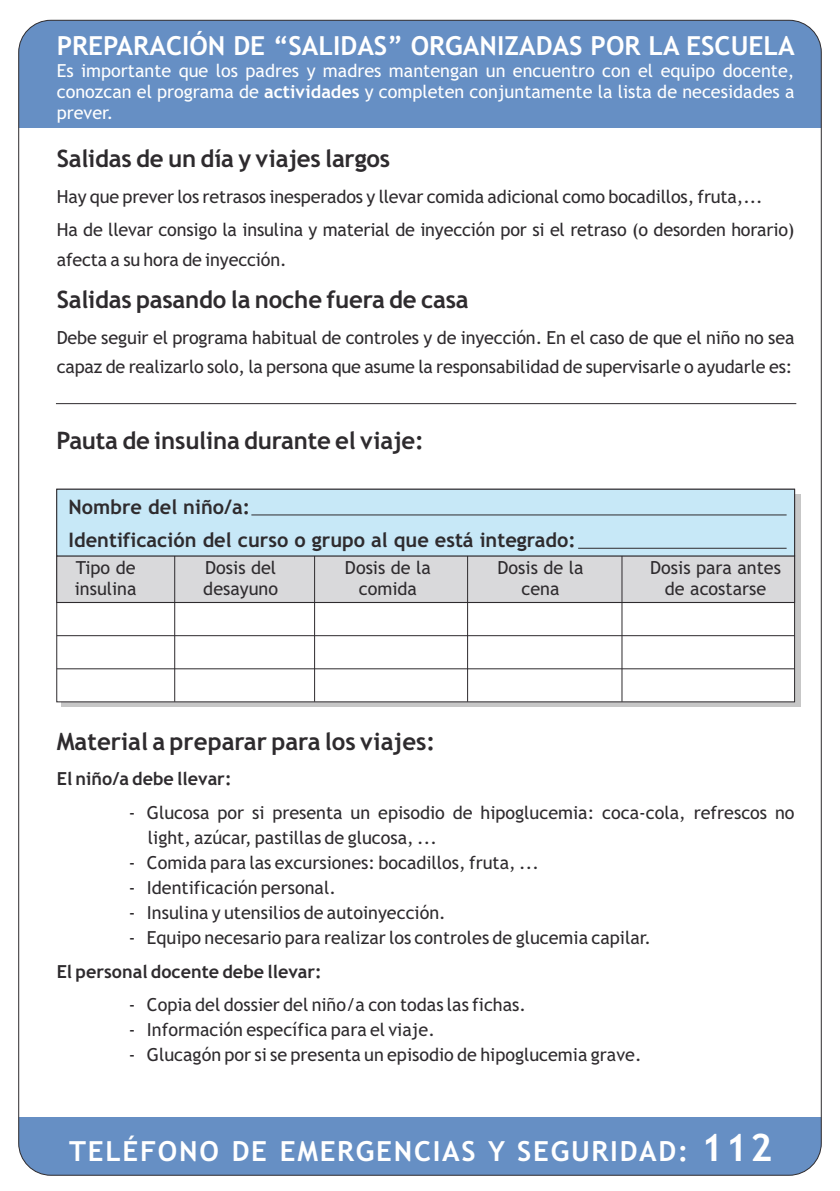
<style>
.page{position:relative;width:840px;height:1191px;background:#fff}
.page>*{position:absolute;margin:0;border:0;box-sizing:border-box;transform-origin:0 0}
.t1{font:700 27.8px "Trebuchet MS";letter-spacing:.06em;color:#fff}
.t2{font:700 26.2px "Trebuchet MS";color:#fff}
.t3{font:700 24px "Trebuchet MS";letter-spacing:-.01em;color:#2e2b2e}
.t4{font:700 20px/32.8px "Trebuchet MS";color:#2e2b2e}
.t5{font:18px/21px "Trebuchet MS";color:#2e2b2e}
.t6{font:18px/21px "Trebuchet MS";color:#fff;text-align:justify}
.t7{font:700 18px "Trebuchet MS";color:#2e2b2e}
.s1{font-weight:700}
.s2{font-size:37.8px}
</style>
<div class="page">
<div style="left:19px;top:20px;width:801px;height:108px;background:#668fc4"></div>
<div style="left:19px;top:1117px;width:801px;height:58px;background:#668fc4"></div>
<hr style="left:56px;top:403px;width:739px;height:1px;background:#2e2b2e">
<div style="left:61px;top:495px;width:739px;height:212px;background:#c7c7c7"></div>
<div style="left:56px;top:603px;width:739px;height:100px;background:#fff"></div>
<div style="left:56px;top:557px;width:739px;height:46px;background:#d9d9db"></div>
<svg style="left:56px;top:488px;width:739px;height:69px;background:#c0dfee"></svg>
<hr style="left:57px;top:602px;width:737px;height:1px;background:#2e2b2e">
<hr style="left:57px;top:635px;width:737px;height:1px;background:#2e2b2e">
<hr style="left:57px;top:668px;width:737px;height:1px;background:#2e2b2e">
<hr style="left:174px;top:556px;width:1px;height:145px;background:#2e2b2e">
<hr style="left:467px;top:556px;width:1px;height:145px;background:#2e2b2e">
<hr style="left:621px;top:556px;width:1px;height:145px;background:#2e2b2e">
<hr style="left:578px;top:548px;width:208px;height:1px;background:#2e2b2e">
<hr style="left:251px;top:514px;width:535px;height:1px;background:#2e2b2e">
<hr style="left:314px;top:556px;width:1px;height:145px;background:#2e2b2e">
<h2 class="t2" style="left:57px;top:36px;width:739px">PREPARACIÓN DE “SALIDAS” ORGANIZADAS POR LA ESCUELA</h2>
<p class="t6" style="left:57px;top:62px;width:738px">Es importante que los padres y madres mantengan un encuentro con el equipo docente, conozcan el programa de <span class="s1">actividades</span> y completen conjuntamente la lista de necesidades a prever.</p>
<h3 class="t3" style="left:57px;top:150px;width:335px">Salidas de un día y viajes largos</h3>
<p class="t5" style="left:57px;top:181px;width:738px;line-height:33.4px">Hay que prever los retrasos inesperados y llevar comida adicional como bocadillos, fruta,...<br>Ha de llevar consigo la insulina y material de inyección por si el retraso (o desorden horario)</p>
<p class="t5" style="left:57px;top:250px;width:231px">afecta a su hora de inyección.</p>
<h3 class="t3" style="left:57px;top:290px;width:413px">Salidas pasando la noche fuera de casa</h3>
<p class="t5" style="left:57px;top:324px;width:738px;line-height:29.2px">Debe seguir el programa habitual de controles y de inyección. En el caso de que el niño no sea capaz de realizarlo solo, la persona que asume la responsabilidad de supervisarle o ayudarle es:</p>
<h3 class="t3" style="left:57px;top:431px;width:368px">Pauta de insulina durante el viaje:</h3>
<p class="t4" style="left:68px;top:492px;width:508px">Nombre del niño/a:<br>Identificación del curso o grupo al que está integrado:</p>
<p class="t5" style="left:75px;top:559px;width:63px">Tipo de insulina</p>
<p class="t5" style="left:203px;top:559px;width:76px">Dosis del desayuno</p>
<p class="t5" style="left:345px;top:559px;width:87px;text-align:center">Dosis de la comida</p>
<p class="t5" style="left:497px;top:559px;width:87px;text-align:center">Dosis de la cena</p>
<p class="t5" style="left:649px;top:559px;width:132px;text-align:center">Dosis para antes de acostarse</p>
<h3 class="t3" style="left:57px;top:732px;width:380px">Material a preparar para los viajes:</h3>
<p class="t7" style="left:57px;top:772px;width:176px">El niño/a debe llevar:</p>
<p class="t5" style="left:148px;top:801px;width:647px;line-height:25px;text-indent:-19px">- Glucosa por si presenta un episodio de hipoglucemia: coca-cola, refrescos no light, azúcar, pastillas de glucosa, ...</p>
<p class="t5" style="left:129px;top:854px;width:411px">- Comida para las excursiones: bocadillos, fruta, ...</p>
<p class="t5" style="left:129px;top:879px;width:208px">- Identificación personal.</p>
<p class="t5" style="left:129px;top:904px;width:318px">- Insulina y utensilios de autoinyección.</p>
<p class="t5" style="left:129px;top:929px;width:523px">- Equipo necesario para realizar los controles de glucemia capilar.</p>
<p class="t7" style="left:57px;top:964px;width:266px">El personal docente debe llevar:</p>
<p class="t5" style="left:129px;top:996px;width:398px">- Copia del dossier del niño/a con todas las fichas.</p>
<p class="t5" style="left:129px;top:1021px;width:307px">- Información específica para el viaje.</p>
<p class="t5" style="left:129px;top:1046px;width:514px">- Glucagón por si se presenta un episodio de hipoglucemia grave.</p>
<h1 class="t1" style="left:69px;top:1140px;width:704px">TELÉFONO DE EMERGENCIAS Y SEGURIDAD: <span class="s2">112</span></h1>
</div>
